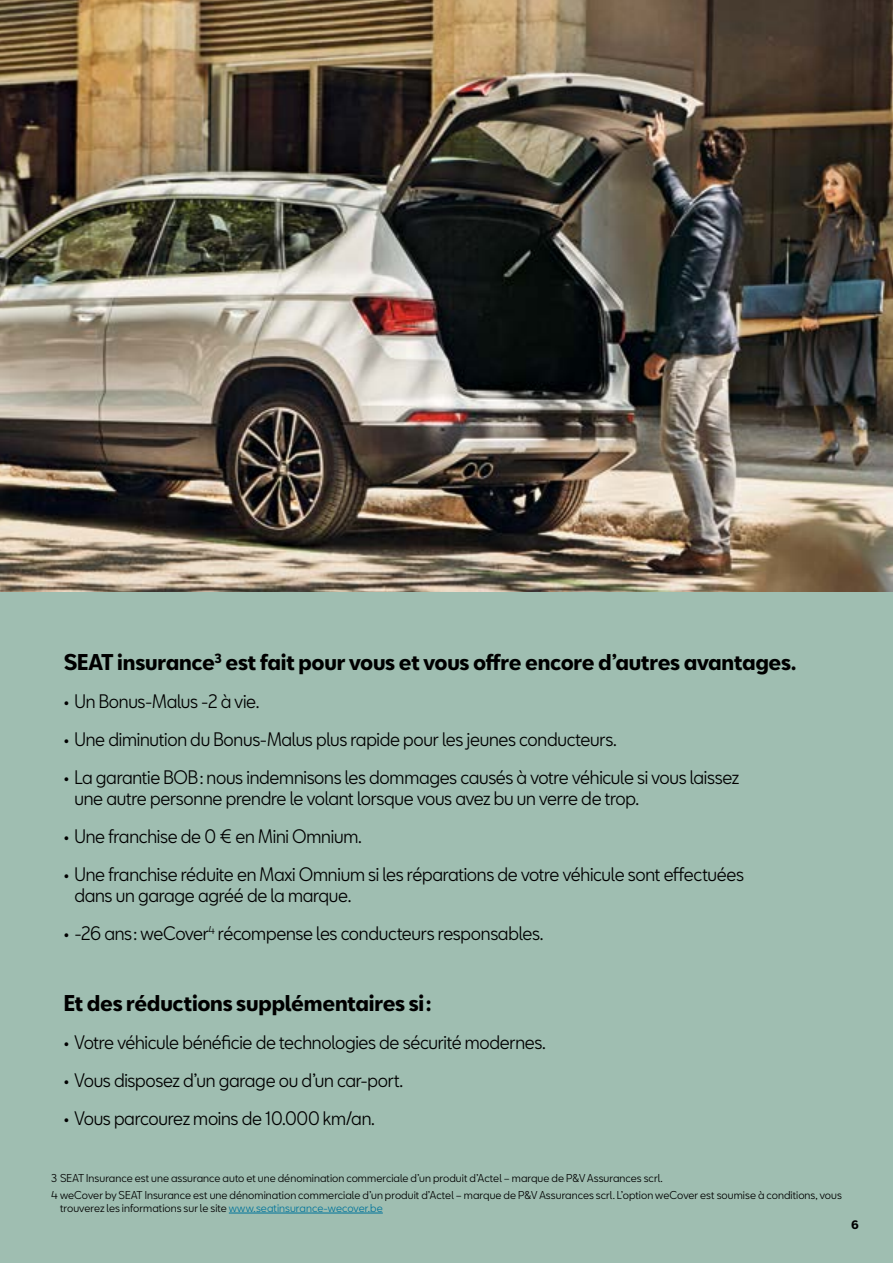
<style>
.page{position:relative;width:893px;height:1263px;background:#9fbeb1}
.page>*{position:absolute;margin:0;border:0;box-sizing:border-box;transform-origin:0 0}
.t1{font:700 21px "SEATBCN";letter-spacing:-.015em;color:#000;scale:.96 1}
.t2{font:18px/21px "SEATBCN";letter-spacing:-.02em;color:#000;scale:.96 1}
.t3{font:700 11.25px "SEATBCN";color:#000}
.t4{font:10.5px/17px "SEATBCN";letter-spacing:.005em;color:#000}
.s1{color:#00749b}
</style>
<div class="page">
<img style="left:0;top:0;width:893px;height:591px">
<hr style="left:229px;top:1213px;width:154px;height:1px;background:#00749b">
<p class="t1" style="left:64px;top:651px;width:765px">SEAT insurance<sup>3</sup> est fait pour vous et vous offre encore d’autres avantages.</p>
<p class="t2" style="left:64px;top:691px;width:205px">• Un Bonus-Malus -2 à vie.</p>
<p class="t2" style="left:64px;top:729px;width:578px">• Une diminution du Bonus-Malus plus rapide pour les jeunes conducteurs.</p>
<p class="t2" style="left:74px;top:767px;width:694px;text-indent:-11px">• La garantie BOB: nous indemnisons les dommages causés à votre véhicule si vous laissez une autre personne prendre le volant lorsque vous avez bu un verre de trop.</p>
<p class="t2" style="left:64px;top:826px;width:312px">• Une franchise de 0 € en Mini Omnium.</p>
<p class="t2" style="left:74px;top:864px;width:699px;text-indent:-11px">• Une franchise réduite en Maxi Omnium si les réparations de votre véhicule sont effectuées dans un garage agréé de la marque.</p>
<p class="t2" style="left:64px;top:923px;width:501px">• -26 ans: weCover<sup>4</sup> récompense les conducteurs responsables.</p>
<p class="t1" style="left:64px;top:991px;width:385px">Et des réductions supplémentaires si:</p>
<p class="t2" style="left:64px;top:1031px;width:504px">• Votre véhicule bénéficie de technologies de sécurité modernes.</p>
<p class="t2" style="left:64px;top:1069px;width:355px">• Vous disposez d’un garage ou d’un car-port.</p>
<p class="t2" style="left:64px;top:1107px;width:326px">• Vous parcourez moins de 10.000 km/an.</p>
<p class="t4" style="left:51px;top:1170px;width:792px">3 SEAT Insurance est une assurance auto et une dénomination commerciale d’un produit d’Actel – marque de P&amp;V Assurances scrl.<br>4 weCover by SEAT Insurance est une dénomination commerciale d’un produit d’Actel – marque de P&amp;V Assurances scrl. L’option weCover est soumise à conditions, vous</p>
<p class="t4" style="left:60px;top:1199px;width:324px">trouverez les informations sur le site <span class="s1">www.seatinsurance-wecover.be</span></p>
<p class="t3" style="left:851px;top:1218px;width:9px">6</p>
</div>
